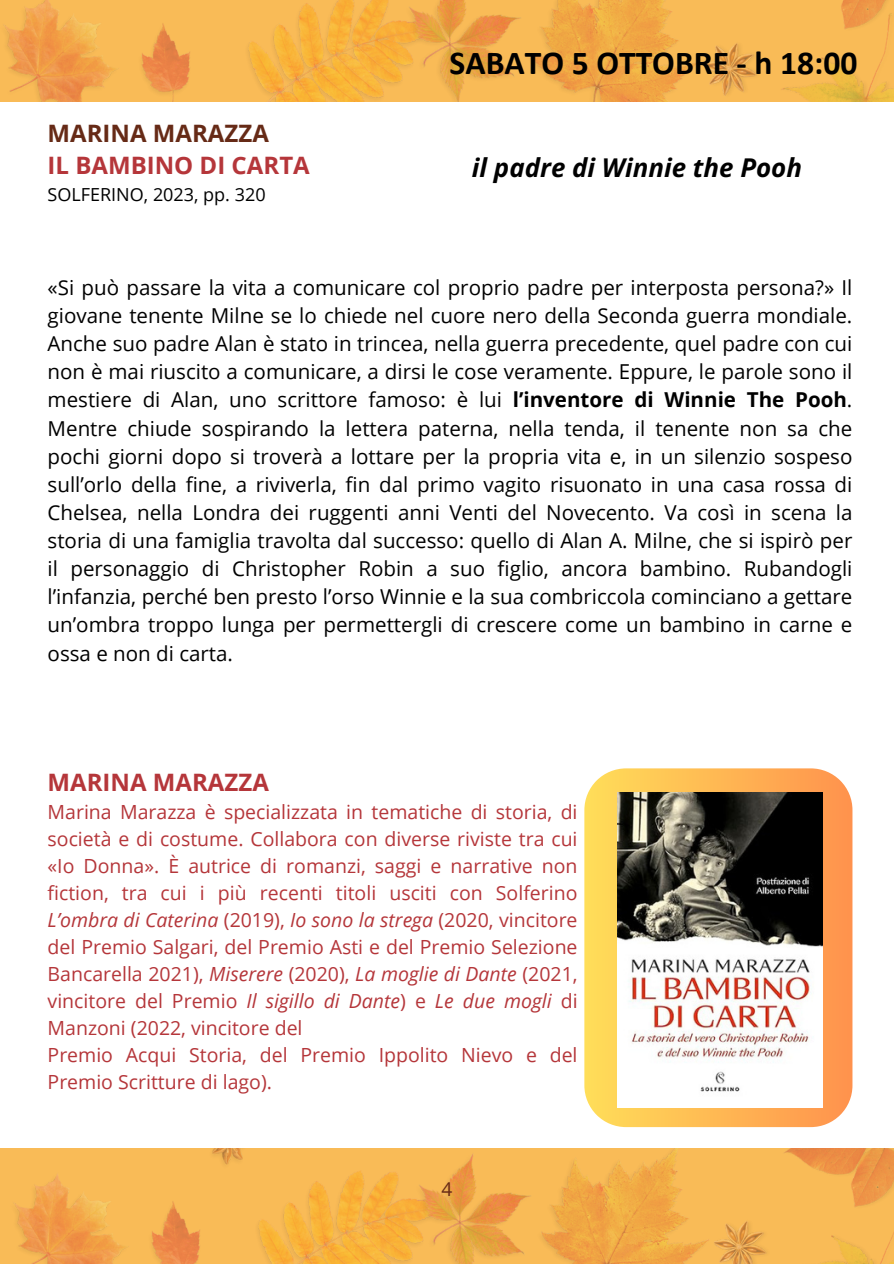
<style>
.page{position:relative;width:894px;height:1264px;background:#fff}
.page>*{position:absolute;margin:0;border:0;box-sizing:border-box;transform-origin:0 0}
.t1{font:700 33.6px "Calibri";color:#000}
.t2{font:italic 700 25.95px "Open Sans";color:#000}
.t3{font:700 24px/32.7px "Open Sans";color:#b5363a}
.t4{font:20.55px/28.2px "Open Sans";color:#000;text-align:justify}
.t5{font:19.5px/27px "Open Sans";color:#b5363a;text-align:justify}
.t6{font:19.05px "Open Sans";color:#662a16}
.t7{font:18px "Open Sans";color:#000}
.s1{color:#662a16}
.s2{font-weight:700}
.s3{font-style:italic}
</style>
<div class="page">
<img style="left:0;top:0;width:893px;height:102px">
<svg style="left:584px;top:768px;width:268px;height:359px;background:#ffbe5d"></svg>
<img style="left:0;top:1148px;width:893px;height:115px">
<img style="left:617px;top:792px;width:205px;height:315px">
<h3 class="t3" style="left:48px;top:116px;width:263px"><span class="s1">MARINA MARAZZA<br></span>IL BAMBINO DI CARTA</h3>
<h3 class="t7" style="left:48px;top:182px;width:219px">SOLFERINO, 2023, pp. 320</h3>
<p class="t1" style="left:449px;top:49px;width:409px">SABATO 5 OTTOBRE - h 18:00</p>
<p class="t2" style="left:471px;top:150px;width:332px">il padre di Winnie the Pooh</p>
<p class="t4" style="left:48px;top:273px;width:806px">«Si può passare la vita a comunicare col proprio padre per interposta persona?» Il giovane tenente Milne se lo chiede nel cuore nero della Seconda guerra mondiale.<br>Anche suo padre Alan è stato in trincea, nella guerra precedente, quel padre con cui non è mai riuscito a comunicare, a dirsi le cose veramente. Eppure, le parole sono il mestiere di Alan, uno scrittore famoso: è lui <span class="s2">l’inventore di Winnie The Pooh</span>.<br>Mentre chiude sospirando la lettera paterna, nella tenda, il tenente non sa che pochi giorni dopo si troverà a lottare per la propria vita e, in un silenzio sospeso sull’orlo della fine, a riviverla, fin dal primo vagito risuonato in una casa rossa di Chelsea, nella Londra dei ruggenti anni Venti del Novecento. Va così in scena la storia di una famiglia travolta dal successo: quello di Alan A. Milne, che si ispirò per il personaggio di Christopher Robin a suo figlio, ancora bambino. Rubandogli l’infanzia, perché ben presto l’orso Winnie e la sua combriccola cominciano a gettare un’ombra troppo lunga per permettergli di crescere come un bambino in carne e ossa e non di carta.</p>
<h2 class="t3" style="left:48px;top:765px;width:223px">MARINA MARAZZA</h2>
<p class="t5" style="left:48px;top:797px;width:531px">Marina Marazza è specializzata in tematiche di storia, di società e di costume. Collabora con diverse riviste tra cui «Io Donna». È autrice di romanzi, saggi e narrative non fiction, tra cui i più recenti titoli usciti con Solferino <span class="s3">L’ombra di Caterina</span> (2019), <span class="s3">Io sono la strega</span> (2020, vincitore del Premio Salgari, del Premio Asti e del Premio Selezione Bancarella 2021), <span class="s3">Miserere</span> (2020), <span class="s3">La moglie di Dante</span> (2021, vincitore del Premio <span class="s3">Il sigillo di Dante</span>) e <span class="s3">Le due mogli</span> di Manzoni (2022, vincitore del</p>
<p class="t5" style="left:48px;top:1040px;width:531px">Premio Acqui Storia, del Premio Ippolito Nievo e del<br>Premio Scritture di lago).</p>
<p class="t6" style="left:441px;top:1175px;width:12px">4</p>
</div>
